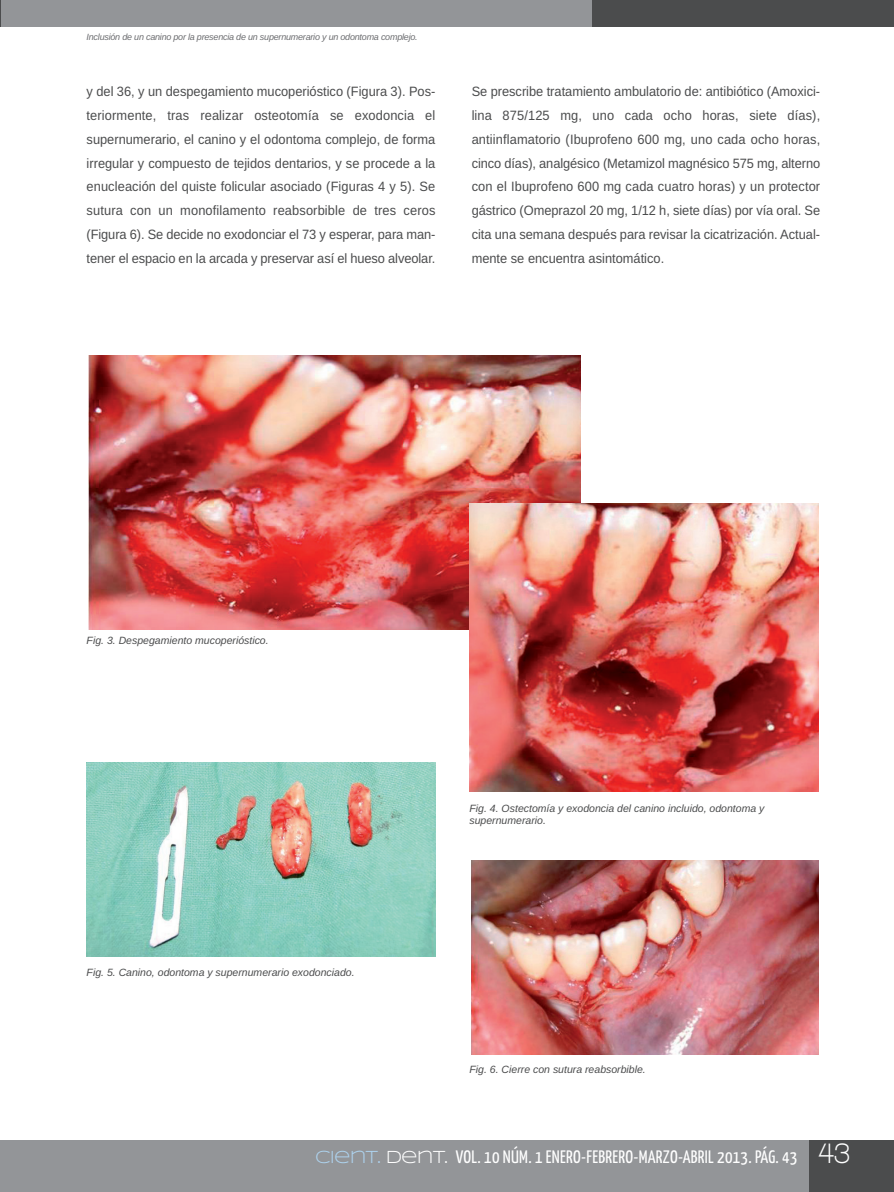
<style>
.page{position:relative;width:894px;height:1192px;background:#fff}
.page>*{position:absolute;margin:0;border:0;box-sizing:border-box;transform-origin:0 0}
.t1{font:700 30px "Walkway";color:#fff;scale:.9 1}
.t2{font:18px "Yanone Kaffeesatz";letter-spacing:.015em;color:#fff}
.t3{font:13.5px/23.7px "Arimo";letter-spacing:-.005em;color:#4b4c4d;text-align:justify;scale:.95 1}
.t4{font:italic 10.5px/12.6px "Arimo";color:#4b4c4d}
.t5{font:italic 9px "Arimo";letter-spacing:-.025em;color:#6c6d70}
.s1{font-family:"Syncopate";color:#add2ed}
.s2{font-family:"Syncopate"}
</style>
<div class="page">
<hr style="left:0;top:1139px;width:1px;height:52px;background:#939598">
<svg style="left:0;top:0;width:1px;height:27px"></svg>
<div style="left:1px;top:1139px;width:892px;height:52px;background:#939598"></div>
<div style="left:1px;top:0;width:599px;height:27px;background:#939598"></div>
<div style="left:593px;top:0;width:300px;height:27px;background:#4b4c4d"></div>
<div style="left:809px;top:1139px;width:84px;height:52px;background:#4b4c4d"></div>
<img style="left:89px;top:355px;width:491px;height:274px">
<img style="left:471px;top:860px;width:347px;height:194px">
<img style="left:87px;top:762px;width:348px;height:194px">
<img style="left:469px;top:503px;width:349px;height:288px">
<p class="t5" style="left:87px;top:33px;width:332px">Inclusión de un canino por la presencia de un supernumerario y un odontoma complejo.</p>
<p class="t3" style="left:87px;top:81px;width:368px">y del 36, y un despegamiento mucoperióstico (Figura 3). Pos&shy;teriormente, tras realizar osteotomía se exodoncia el supernumerario, el canino y el odontoma complejo, de forma irregular y compuesto de tejidos dentarios, y se procede a la enucleación del quiste folicular asociado (Figuras 4 y 5). Se sutura con un monofilamento reabsorbible de tres ceros (Figura 6). Se decide no exodonciar el 73 y esperar, para man&shy;tener el espacio en la arcada y preservar así el hueso alveolar.</p>
<p class="t3" style="left:471px;top:81px;width:368px">Se prescribe tratamiento ambulatorio de: antibiótico (Amoxici&shy;lina 875/125 mg, uno cada ocho horas, siete días), antiinflamatorio (Ibuprofeno 600 mg, uno cada ocho horas, cinco días), analgésico (Metamizol magnésico 575 mg, alterno con el Ibuprofeno 600 mg cada cuatro horas) y un protector gástrico (Omeprazol 20 mg, 1/12 h, siete días) por vía oral. Se cita una semana después para revisar la cicatrización. Actual&shy;mente se encuentra asintomático.</p>
<p class="t4" style="left:87px;top:634px;width:184px">Fig. 3. Despegamiento mucoperióstico.</p>
<p class="t4" style="left:469px;top:802px;width:296px">Fig. 4. Ostectomía y exodoncia del canino incluido, odontoma y supernumerario.</p>
<p class="t4" style="left:87px;top:966px;width:269px">Fig. 5. Canino, odontoma y supernumerario exodonciado.</p>
<p class="t4" style="left:469px;top:1063px;width:178px">Fig. 6. Cierre con sutura reabsorbible.</p>
<h2 class="t2" style="left:315px;top:1150px;width:483px"><span class="s1">CIENT.</span> <span class="s2">DENT.</span> VOL. 10 NÚM. 1 ENERO-FEBRERO-MARZO-ABRIL 2013. PÁG. 43</h2>
<h1 class="t1" style="left:818px;top:1142px;width:37px">43</h1>
</div>
